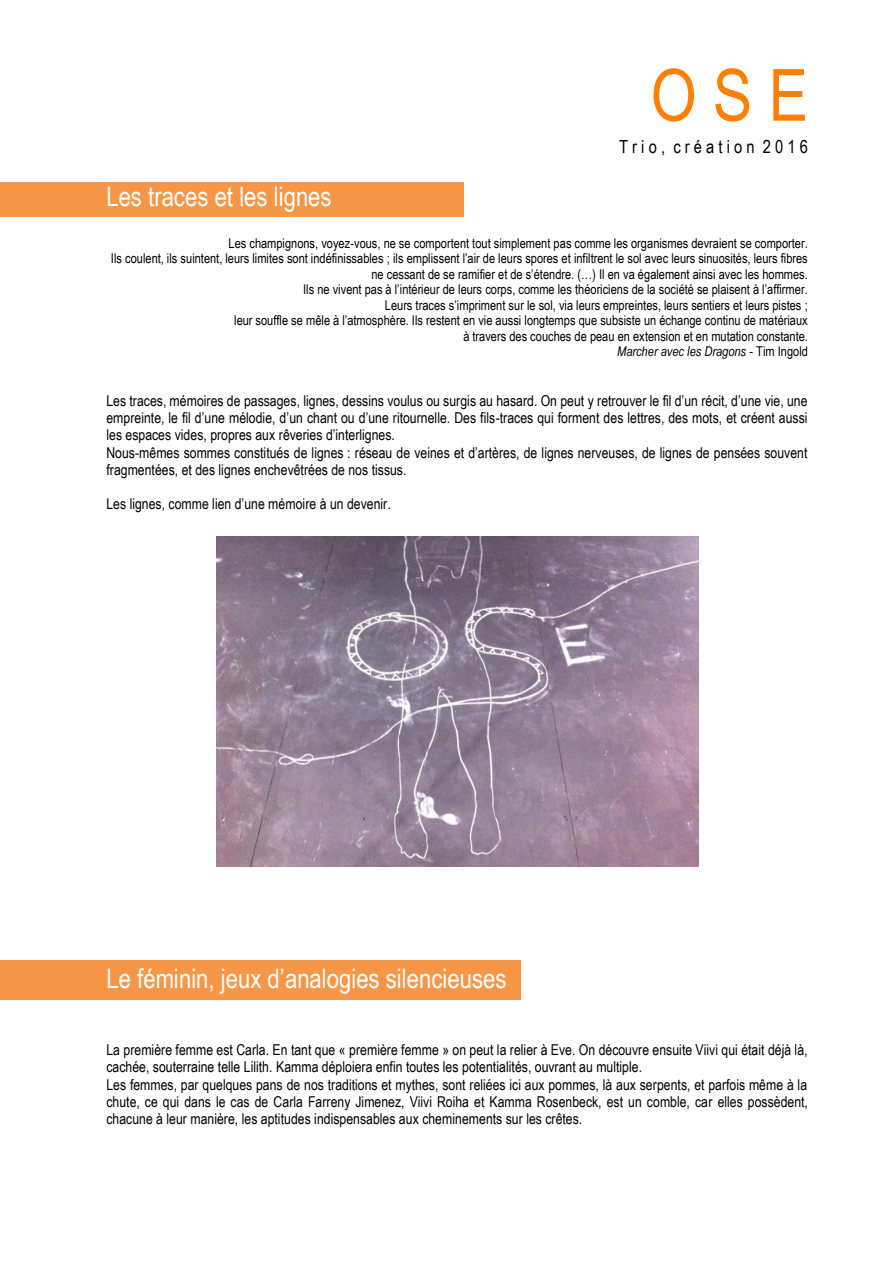
<style>
.page{position:relative;width:893px;height:1264px;background:#fff}
.page>*{position:absolute;margin:0;border:0;box-sizing:border-box;transform-origin:0 0}
.t1{font:72px "Arial Narrow";color:#ff8000}
.t2{font:27px "Arial Narrow";color:#fff}
.t3{font:18px "Arial Narrow";color:#000}
.t4{font:15px/17.2px "Arial Narrow";color:#000}
.t5{font:13.5px/15.5px "Arial Narrow";color:#000;text-align:right}
.s1{font-style:italic}
</style>
<div class="page">
<div style="left:0;top:182px;width:464px;height:34px;background:#f79646"></div>
<div style="left:0;top:959px;width:521px;height:39px;background:#f79646"></div>
<img style="left:216px;top:536px;width:482px;height:330px">
<h1 class="t1" style="left:650px;top:53px;width:159px">OSE</h1>
<p class="t3" style="left:619px;top:136px;width:190px">T r i o , c r é a t i o n 2 0 1 6</p>
<h2 class="t2" style="left:106px;top:180px;width:227px">Les traces et les lignes</h2>
<p class="t5" style="left:111px;top:235px;width:698px">Les champignons, voyez-vous, ne se comportent tout simplement pas comme les organismes devraient se comporter.<br>Ils coulent, ils suintent, leurs limites sont indéfinissables ; ils emplissent l’air de leurs spores et infiltrent le sol avec leurs sinuosités, leurs fibres ne cessant de se ramifier et de s’étendre. (…) Il en va également ainsi avec les hommes.<br>Ils ne vivent pas à l’intérieur de leurs corps, comme les théoriciens de la société se plaisent à l’affirmer.<br>Leurs traces s’impriment sur le sol, via leurs empreintes, leurs sentiers et leurs pistes ;<br>leur souffle se mêle à l’atmosphère. Ils restent en vie aussi longtemps que subsiste un échange continu de matériaux<br>à travers des couches de peau en extension et en mutation constante.<br><span class="s1">Marcher avec les Dragons</span> - Tim Ingold</p>
<p class="t4" style="left:106px;top:392px;width:702px">Les traces, mémoires de passages, lignes, dessins voulus ou surgis au hasard. On peut y retrouver le fil d’un récit, d’une vie, une empreinte, le fil d’une mélodie, d’un chant ou d’une ritournelle. Des fils-traces qui forment des lettres, des mots, et créent aussi les espaces vides, propres aux rêveries d’interlignes.<br>Nous-mêmes sommes constitués de lignes : réseau de veines et d’artères, de lignes nerveuses, de lignes de pensées souvent fragmentées, et des lignes enchevêtrées de nos tissus.</p>
<p class="t4" style="left:106px;top:495px;width:286px">Les lignes, comme lien d’une mémoire à un devenir.</p>
<h2 class="t2" style="left:106px;top:962px;width:401px">Le féminin, jeux d’analogies silencieuses</h2>
<p class="t4" style="left:106px;top:1041px;width:703px">La première femme est Carla. En tant que « première femme » on peut la relier à Eve. On découvre ensuite Viivi qui était déjà là, cachée, souterraine telle Lilith. Kamma déploiera enfin toutes les potentialités, ouvrant au multiple.<br>Les femmes, par quelques pans de nos traditions et mythes, sont reliées ici aux pommes, là aux serpents, et parfois même à la chute, ce qui dans le cas de Carla Farreny Jimenez, Viivi Roiha et Kamma Rosenbeck, est un comble, car elles possèdent, chacune à leur manière, les aptitudes indispensables aux cheminements sur les crêtes.</p>
</div>
